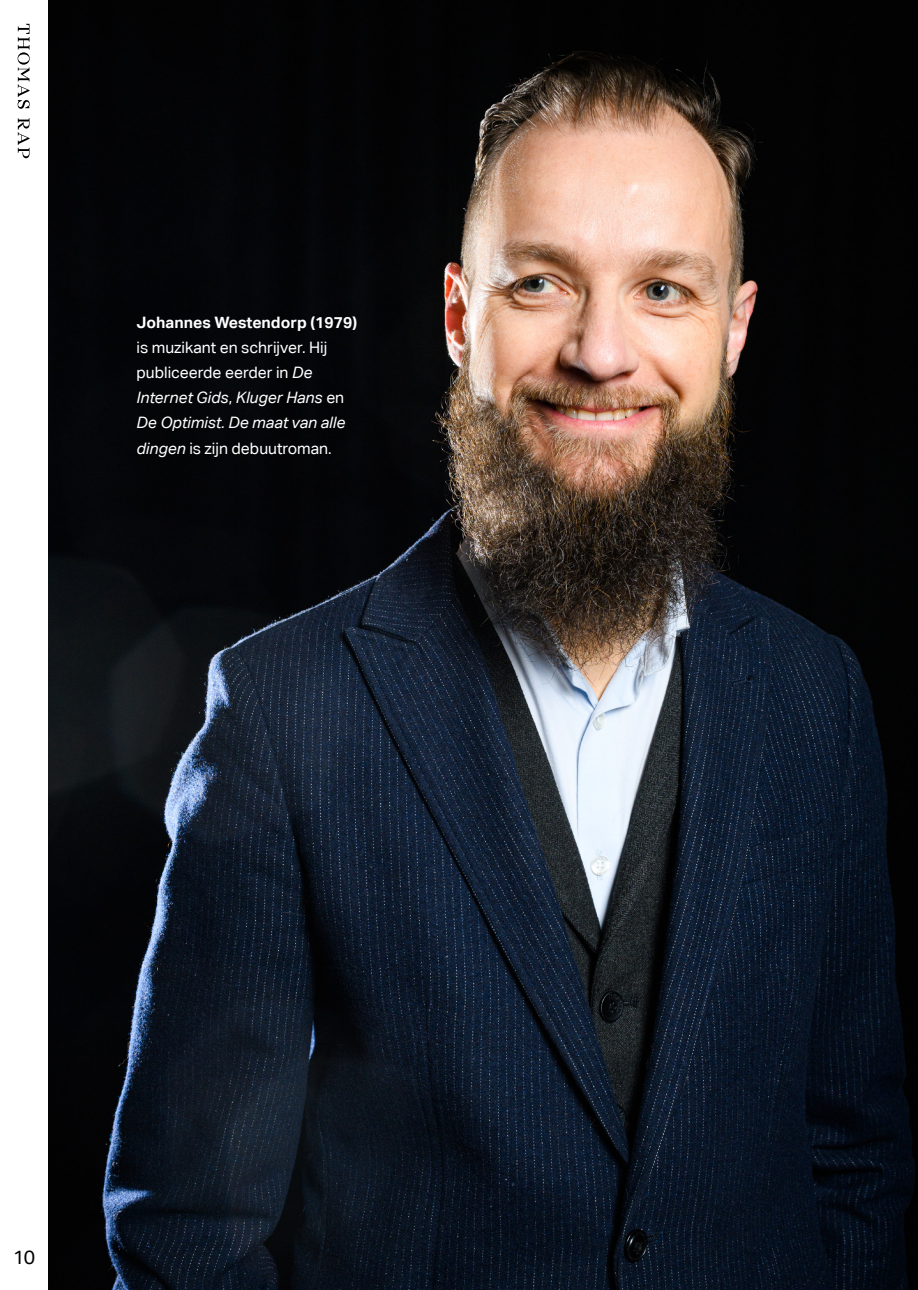
<style>
.page{position:relative;width:918px;height:1290px;background:#fff}
.page>*{position:absolute;margin:0;border:0;box-sizing:border-box;transform-origin:0 0}
.t1{font:19.25px "Aktiv Grotesk";color:#000}
.t2{font:15.75px/25.2px "Aktiv Grotesk";color:#fff}
.t3{font:700 15.75px "Aktiv Grotesk";color:#fff}
.s1{font-style:italic}
</style>
<div class="page">
<svg style="left:18px;top:24px;width:12px;height:85px"></svg>
<svg style="left:18px;top:118px;width:11px;height:40px"></svg>
<img style="left:49px;top:0;width:869px;height:1290px">
<p class="t3" style="left:137px;top:312px;width:222px">Johannes Westendorp (1979)</p>
<p class="t2" style="left:137px;top:335px;width:210px">is muzikant en schrijver. Hij publiceerde eerder in <span class="s1">De<br>Internet Gids</span>, <span class="s1">Kluger Hans</span> en<br><span class="s1">De Optimist. De maat van alle dingen</span> is zijn debuutroman.</p>
<p class="t1" style="left:13px;top:1245px;width:23px">10</p>
</div>
